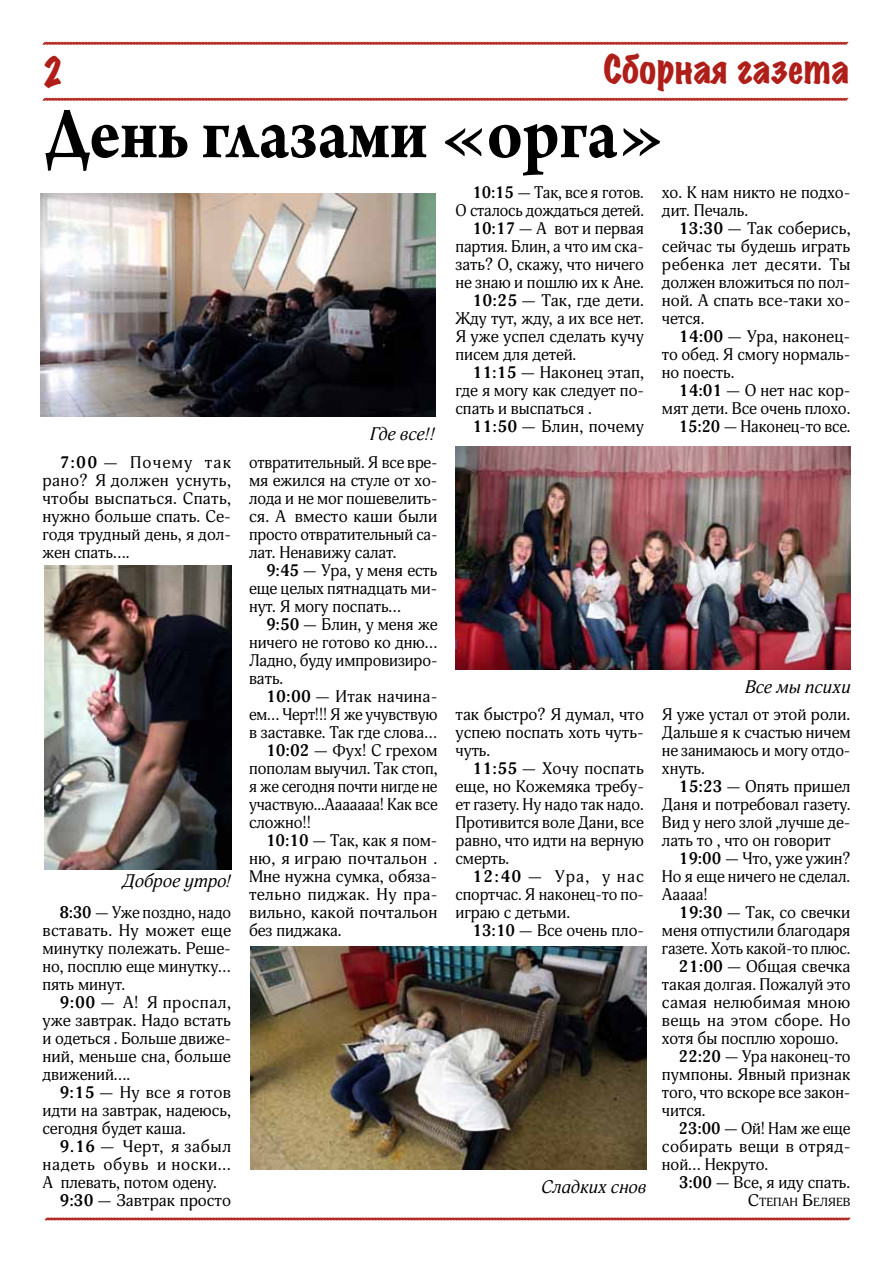
<style>
.page{position:relative;width:893px;height:1263px;background:#fff}
.page>*{position:absolute;margin:0;border:0;box-sizing:border-box;transform-origin:0 0}
.t1{font:700 78px "Arno Pro";letter-spacing:-.005em;color:#000;scale:.9 1}
.t2{font:expanded 35.85px "Marker Felt";color:#af1e18;scale:.94 1}
.t3{font:expanded 35.85px "Marker Felt";color:#af1e18;scale:.87 1}
.t4{font:italic 18px "Adonis";color:#000}
.t5{font:16.5px/18px "Adonis";color:#000;text-align:justify}
.t6{font:16.5px "Adonis";letter-spacing:.02em;color:#000}
.t7{font:16.5px "Adonis";letter-spacing:.025em;color:#000}
.t8{font:16.5px "Adonis";letter-spacing:.04em;color:#000}
.t9{font:16.5px "Adonis";letter-spacing:.035em;color:#000}
.t10{font:11.55px "Adonis";color:#000;scale:1.1 1}
.s1{font-weight:700}
.s2{font-size:16.5px}
</style>
<div class="page">
<svg style="left:42px;top:41px;width:807px;height:4px;background:#cd7471"></svg>
<svg style="left:42px;top:97px;width:807px;height:4px;background:#cd7471"></svg>
<svg style="left:44px;top:1217px;width:807px;height:4px;background:#cd7471"></svg>
<img style="left:40px;top:193px;width:396px;height:224px">
<img style="left:251px;top:946px;width:395px;height:223px">
<img style="left:455px;top:446px;width:395px;height:224px">
<img style="left:45px;top:566px;width:187px;height:304px">
<h2 class="t3" style="left:43px;top:46px;width:25px">2</h2>
<h2 class="t2" style="left:604px;top:43px;width:263px">Сборная газета</h2>
<h1 class="t1" style="left:44px;top:88px;width:692px">День глазами «орга»</h1>
<p class="t5" style="left:43px;top:454px;width:190px;text-indent:17px"><span class="s1">7:00</span> — Почему так рано? Я должен уснуть, чтобы выспаться. Спать, нужно больше спать. Се&shy;годя трудный день, я дол&shy;жен спать….</p>
<p class="t4" style="left:122px;top:870px;width:111px">Доброе утро!</p>
<p class="t5" style="left:43px;top:904px;width:190px;text-indent:17px"><span class="s1">8:30</span> — Уже поздно, надо вставать. Ну может еще минутку полежать. Реше&shy;но, посплю еще минутку… пять минут.</p>
<p class="t5" style="left:43px;top:994px;width:190px;text-indent:17px"><span class="s1">9:00</span> — А! Я проспал, уже завтрак. Надо встать и одеться . Больше движе&shy;ний, меньше сна, больше движений….</p>
<p class="t5" style="left:43px;top:1084px;width:190px;text-indent:17px"><span class="s1">9:15</span> — Ну все я готов идти на завтрак, надеюсь, сегодня будет каша.</p>
<p class="t9" style="left:60px;top:1137px;width:173px"><span class="s1">9.16</span> — Черт, я забыл</p>
<p class="t8" style="left:43px;top:1155px;width:190px">надеть обувь и носки…</p>
<p class="t5" style="left:43px;top:1174px;width:176px">А плевать, потом одену.</p>
<p class="t5" style="left:60px;top:1192px;width:173px"><span class="s1">9:30</span> — Завтрак просто</p>
<p class="t4" style="left:370px;top:424px;width:67px">Где все!!</p>
<p class="t5" style="left:249px;top:454px;width:190px">отвратительный. Я все вре&shy;мя ежился на стуле от хо&shy;лода и не мог пошевелить&shy;ся. А вместо каши были просто отвратительный са&shy;лат. Ненавижу салат.</p>
<p class="t5" style="left:249px;top:562px;width:190px;text-indent:17px"><span class="s1">9:45</span> — Ура, у меня есть еще целых пятнадцать ми&shy;нут. Я могу поспать…</p>
<p class="t5" style="left:249px;top:616px;width:190px;text-indent:17px"><span class="s1">9:50</span> — Блин, у меня же ничего не готово ко дню… Ладно, буду импровизиро&shy;вать.</p>
<p class="t5" style="left:266px;top:688px;width:173px"><span class="s1">10:00</span> — Итак начина-</p>
<p class="t5" style="left:249px;top:706px;width:190px">ем… Черт!!! Я же учувствую</p>
<p class="t5" style="left:249px;top:724px;width:190px">в заставке. Так где слова…</p>
<p class="t5" style="left:266px;top:742px;width:173px"><span class="s1">10:02</span> — Фух! С грехом</p>
<p class="t5" style="left:249px;top:760px;width:190px">пополам выучил. Так стоп,</p>
<p class="t5" style="left:249px;top:778px;width:190px">я же сегодня почти нигде не</p>
<p class="t5" style="left:249px;top:796px;width:190px">участвую...Ааааааа! Как все</p>
<p class="t5" style="left:249px;top:814px;width:64px">сложно!!</p>
<p class="t5" style="left:266px;top:832px;width:173px"><span class="s1">10:10</span> — Так, как я пом-</p>
<p class="t6" style="left:249px;top:849px;width:190px">ню, я играю почтальон .</p>
<p class="t5" style="left:249px;top:868px;width:190px">Мне нужна сумка, обяза-</p>
<p class="t7" style="left:249px;top:885px;width:190px">тельно пиджак. Ну пра-</p>
<p class="t5" style="left:249px;top:904px;width:190px">вильно, какой почтальон</p>
<p class="t5" style="left:249px;top:922px;width:94px">без пиджака.</p>
<p class="t5" style="left:472px;top:184px;width:173px"><span class="s1">10:15</span> — Так, все я готов.</p>
<p class="t5" style="left:455px;top:202px;width:190px">О сталось дождаться детей.</p>
<p class="t5" style="left:472px;top:220px;width:173px"><span class="s1">10:17</span> — А вот и первая</p>
<p class="t5" style="left:455px;top:238px;width:190px">партия. Блин, а что им ска-</p>
<p class="t5" style="left:455px;top:256px;width:190px">зать? О, скажу, что ничего</p>
<p class="t5" style="left:455px;top:274px;width:190px">не знаю и пошлю их к Ане.</p>
<p class="t5" style="left:472px;top:292px;width:173px"><span class="s1">10:25</span> — Так, где дети.</p>
<p class="t5" style="left:455px;top:310px;width:190px">Жду тут, жду, а их все нет.</p>
<p class="t5" style="left:455px;top:328px;width:190px">Я уже успел сделать кучу</p>
<p class="t5" style="left:455px;top:346px;width:122px">писем для детей.</p>
<p class="t5" style="left:472px;top:364px;width:173px"><span class="s1">11:15</span> — Наконец этап,</p>
<p class="t5" style="left:455px;top:382px;width:190px">где я могу как следует по-</p>
<p class="t5" style="left:455px;top:400px;width:138px">спать и выспаться .</p>
<p class="t5" style="left:472px;top:418px;width:173px"><span class="s1">11:50</span> — Блин, почему</p>
<p class="t5" style="left:662px;top:184px;width:190px">хо. К нам никто не подхо&shy;дит. Печаль.</p>
<p class="t5" style="left:662px;top:220px;width:190px;text-indent:17px"><span class="s1">13:30</span> — Так соберись, сейчас ты будешь играть ребенка лет десяти. Ты должен вложиться по пол&shy;ной. А спать все-таки хо&shy;чется.</p>
<p class="t5" style="left:662px;top:328px;width:190px;text-indent:17px"><span class="s1">14:00</span> — Ура, наконец&shy;то обед. Я смогу нормаль&shy;но поесть.</p>
<p class="t5" style="left:662px;top:382px;width:190px;text-align:right"><span class="s1">14:01</span> — О нет нас кор&shy;мят дети. Все очень плохо.<br><span class="s1">15:20</span> — Наконец-то все.</p>
<p class="t5" style="left:455px;top:706px;width:190px">так быстро? Я думал, что успею поспать хоть чуть&shy;чуть.</p>
<p class="t5" style="left:455px;top:760px;width:190px;text-indent:17px"><span class="s1">11:55</span> — Хочу поспать еще, но Кожемяка требу&shy;ет газету. Ну надо так надо.<br>Противится воле Дани, все равно, что идти на верную смерть.</p>
<p class="t5" style="left:455px;top:868px;width:190px;text-indent:17px"><span class="s1">12:40</span> — Ура, у нас спортчас. Я наконец-то по&shy;играю с детьми.</p>
<p class="t5" style="left:472px;top:922px;width:173px"><span class="s1">13:10</span> — Все очень пло-</p>
<p class="t4" style="left:541px;top:1176px;width:107px">Сладких снов</p>
<p class="t4" style="left:745px;top:677px;width:107px">Все мы психи</p>
<p class="t5" style="left:662px;top:706px;width:190px">Я уже устал от этой роли.<br>Дальше я к счастью ничем не занимаюсь и могу отдо&shy;хнуть.</p>
<p class="t5" style="left:662px;top:778px;width:190px;text-indent:17px"><span class="s1">15:23</span> — Опять пришел Даня и потребовал газету.<br>Вид у него злой ,лучше де&shy;лать то , что он говорит</p>
<p class="t5" style="left:662px;top:850px;width:190px;text-indent:17px"><span class="s1">19:00</span> — Что, уже ужин?<br>Но я еще ничего не cделал.<br>Ааааа!</p>
<p class="t5" style="left:679px;top:904px;width:173px"><span class="s1">19:30</span> — Так, со свечки</p>
<p class="t5" style="left:662px;top:922px;width:190px">меня отпустили благодаря</p>
<p class="t5" style="left:662px;top:940px;width:190px">газете. Хоть какой-то плюс.</p>
<p class="t5" style="left:679px;top:958px;width:173px"><span class="s1">21:00</span> — Общая свечка</p>
<p class="t5" style="left:662px;top:976px;width:190px">такая долгая. Пожалуй это</p>
<p class="t6" style="left:662px;top:993px;width:190px">самая нелюбимая мною</p>
<p class="t6" style="left:662px;top:1011px;width:190px">вещь на этом сборе. Но</p>
<p class="t5" style="left:662px;top:1030px;width:178px">хотя бы посплю хорошо.</p>
<p class="t5" style="left:679px;top:1048px;width:173px"><span class="s1">22:20</span> — Ура наконец-то</p>
<p class="t5" style="left:662px;top:1066px;width:190px">пумпоны. Явный признак</p>
<p class="t5" style="left:662px;top:1084px;width:190px">того, что вскоре все закон-</p>
<p class="t5" style="left:662px;top:1102px;width:45px">чится.</p>
<p class="t5" style="left:679px;top:1120px;width:173px"><span class="s1">23:00</span> — Ой! Нам же еще</p>
<p class="t7" style="left:662px;top:1137px;width:190px">собирать вещи в отряд-</p>
<p class="t5" style="left:662px;top:1156px;width:108px">ной… Некруто.</p>
<p class="t5" style="left:679px;top:1174px;width:173px"><span class="s1">3:00</span> — Все, я иду спать.</p>
<p class="t10" style="left:748px;top:1195px;width:95px"><span class="s2">С</span>тепан <span class="s2">Б</span>еляев</p>
</div>
